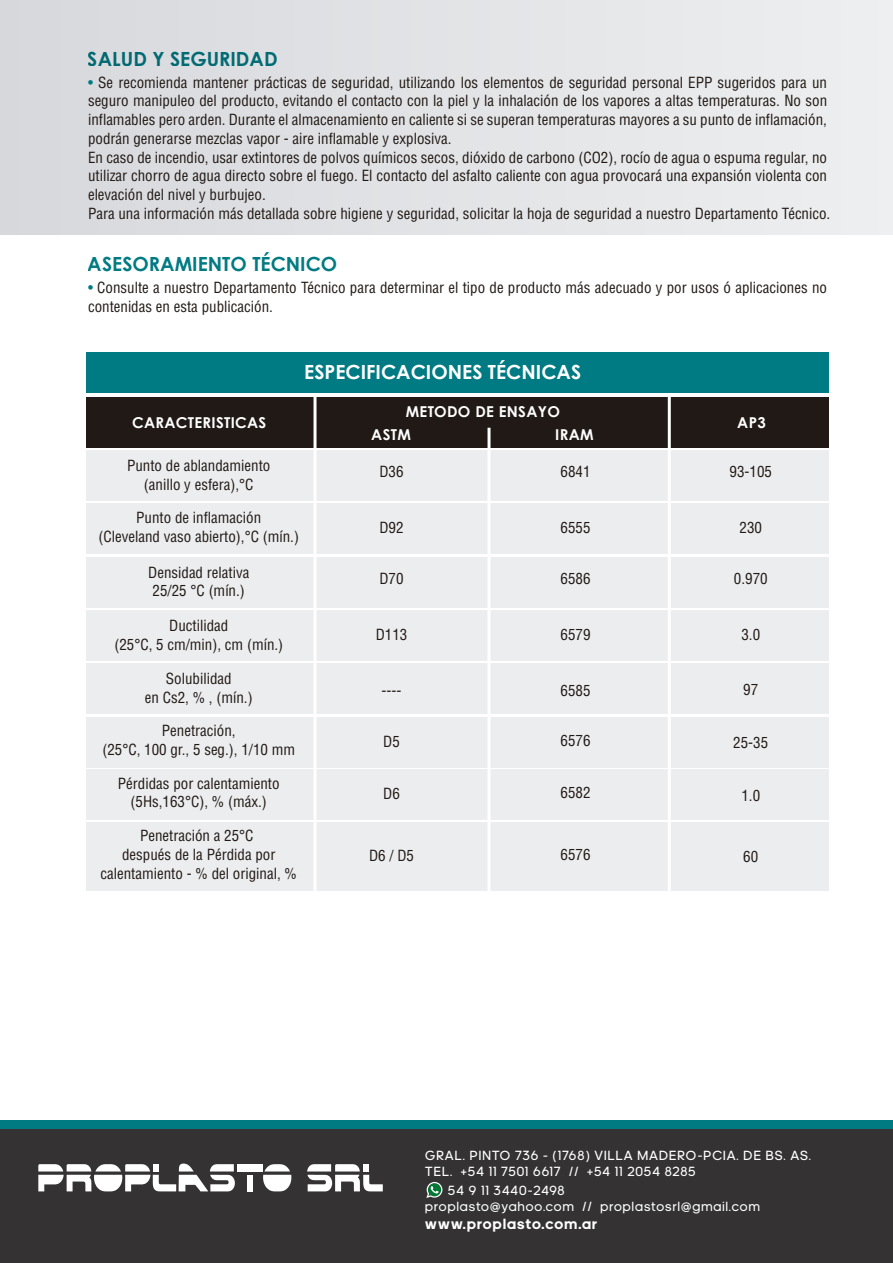
<style>
.page{position:relative;width:893px;height:1263px;background:#fff}
.page>*{position:absolute;margin:0;border:0;box-sizing:border-box;transform-origin:0 0}
.t1{font:700 19.5px "Century Gothic";color:#007b83}
.t2{font:700 19.5px "Century Gothic";color:#fff}
.t3{font:condensed 15px/18.8px "Helvetica";color:#211915;text-align:center}
.t4{font:700 15px/22.5px "Century Gothic";letter-spacing:.02em;color:#fff}
.t5{font:700 15px "adineue PRO";letter-spacing:.08em;color:#fff}
.t6{font:13.5px/16.2px "adineue PRO";letter-spacing:.08em;color:#fff}
.s1{color:#007b83}
</style>
<div class="page">
<div style="left:0;top:0;width:893px;height:235px;background:#e2e3e6"></div>
<div style="left:86px;top:352px;width:742px;height:40px;background:#007b83"></div>
<div style="left:86px;top:397px;width:742px;height:51px;background:#211915"></div>
<div style="left:86px;top:450px;width:742px;height:51px;background:#ecedef"></div>
<div style="left:86px;top:504px;width:742px;height:50px;background:#ecedef"></div>
<div style="left:86px;top:557px;width:742px;height:50px;background:#ecedef"></div>
<div style="left:86px;top:610px;width:742px;height:51px;background:#ecedef"></div>
<div style="left:86px;top:663px;width:742px;height:51px;background:#ecedef"></div>
<div style="left:86px;top:717px;width:742px;height:50px;background:#ecedef"></div>
<div style="left:86px;top:769px;width:742px;height:51px;background:#ecedef"></div>
<div style="left:86px;top:822px;width:742px;height:68px;background:#ecedef"></div>
<hr style="left:314px;top:395px;width:2px;height:504px;background:#fff">
<hr style="left:668px;top:395px;width:3px;height:504px;background:#fff">
<hr style="left:488px;top:428px;width:2px;height:471px;background:#fff">
<div style="left:0;top:1121px;width:893px;height:133px;background:#007b82"></div>
<div style="left:0;top:1130px;width:893px;height:133px;background:#343233"></div>
<svg style="left:263px;top:1164px;width:28px;height:27px"></svg>
<svg style="left:38px;top:1163px;width:197px;height:28px"></svg>
<div style="left:247px;top:1175px;width:6px;height:16px;background:#fff"></div>
<div style="left:237px;top:1164px;width:25px;height:7px;background:#fff"></div>
<svg style="left:307px;top:1164px;width:76px;height:27px"></svg>
<svg style="left:426px;top:1182px;width:16px;height:16px"></svg>
<h1 class="t1" style="left:88px;top:44px;width:191px">SALUD Y SEGURIDAD</h1>
<p class="t3" style="left:88px;top:73px;width:744px;text-align:left"><span class="s1">•</span> Se recomienda mantener prácticas de seguridad, utilizando los elementos de seguridad personal EPP sugeridos para un seguro manipuleo del producto, evitando el contacto con la piel y la inhalación de los vapores a altas temperaturas. No son inflamables pero arden. Durante el almacenamiento en caliente si se superan temperaturas mayores a su punto de inflamación, podrán generarse mezclas vapor - aire inflamable y explosiva.<br>En caso de incendio, usar extintores de polvos químicos secos, dióxido de carbono (CO2), rocío de agua o espuma regular, no utilizar chorro de agua directo sobre el fuego. El contacto del asfalto caliente con agua provocará una expansión violenta con elevación del nivel y burbujeo.<br>Para una información más detallada sobre higiene y seguridad, solicitar la hoja de seguridad a nuestro Departamento Técnico.</p>
<h1 class="t1" style="left:88px;top:249px;width:251px">ASESORAMIENTO TÉCNICO</h1>
<p class="t3" style="left:88px;top:278px;width:741px;text-align:left"><span class="s1">•</span> Consulte a nuestro Departamento Técnico para determinar el tipo de producto más adecuado y por usos ó aplicaciones no contenidas en esta publicación.</p>
<h1 class="t2" style="left:304px;top:357px;width:278px">ESPECIFICACIONES TÉCNICAS</h1>
<p class="t4" style="left:132px;top:411px;width:136px">CARACTERISTICAS</p>
<p class="t4" style="left:371px;top:400px;width:190px;text-indent:34px">METODO DE ENSAYO<br>ASTM</p>
<p class="t4" style="left:555px;top:422px;width:40px">IRAM</p>
<p class="t3" style="left:127px;top:456px;width:145px">Punto de ablandamiento (anillo y esfera),°C</p>
<p class="t3" style="left:99px;top:508px;width:202px">Punto de inflamación<br>(Cleveland vaso abierto),°C (mín.)</p>
<p class="t3" style="left:148px;top:563px;width:103px;text-align:left">Densidad relativa<br>25/25 °C (mín.)</p>
<p class="t3" style="left:114px;top:616px;width:170px">Ductilidad<br>(25°C, 5 cm/min), cm (mín.)</p>
<p class="t3" style="left:145px;top:669px;width:109px">Solubilidad<br>en Cs2, % , (mín.)</p>
<p class="t3" style="left:102px;top:721px;width:194px">Penetración,<br>(25°C, 100 gr., 5 seg.), 1/10 mm</p>
<p class="t3" style="left:379px;top:462px;width:26px">D36</p>
<p class="t3" style="left:379px;top:518px;width:26px">D92</p>
<p class="t3" style="left:379px;top:569px;width:26px">D70</p>
<p class="t3" style="left:376px;top:625px;width:33px">D113</p>
<p class="t3" style="left:382px;top:681px;width:21px">----</p>
<p class="t3" style="left:383px;top:731px;width:18px">D5</p>
<p class="t3" style="left:560px;top:462px;width:31px">6841</p>
<p class="t3" style="left:560px;top:518px;width:31px">6555</p>
<p class="t3" style="left:560px;top:569px;width:31px">6586</p>
<p class="t3" style="left:560px;top:625px;width:31px">6579</p>
<p class="t3" style="left:560px;top:680px;width:31px">6585</p>
<p class="t3" style="left:560px;top:731px;width:31px">6576</p>
<p class="t4" style="left:737px;top:410px;width:30px">AP3</p>
<p class="t3" style="left:730px;top:462px;width:44px">93-105</p>
<p class="t3" style="left:739px;top:518px;width:24px">230</p>
<p class="t3" style="left:734px;top:569px;width:35px">0.970</p>
<p class="t3" style="left:741px;top:625px;width:20px">3.0</p>
<p class="t3" style="left:743px;top:680px;width:16px">97</p>
<p class="t3" style="left:733px;top:733px;width:36px">25-35</p>
<p class="t3" style="left:118px;top:773px;width:163px">Pérdidas por calentamiento (5Hs,163°C), % (máx.)</p>
<p class="t3" style="left:383px;top:784px;width:18px">D6</p>
<p class="t3" style="left:560px;top:783px;width:31px">6582</p>
<p class="t3" style="left:741px;top:785px;width:20px">1.0</p>
<p class="t3" style="left:100px;top:826px;width:198px">Penetración a 25°C<br>después de la Pérdida por calentamiento - % del original, %</p>
<p class="t3" style="left:369px;top:846px;width:46px">D6 / D5</p>
<p class="t3" style="left:561px;top:845px;width:31px">6576</p>
<p class="t3" style="left:743px;top:847px;width:16px">60</p>
<p class="t6" style="left:425px;top:1147px;width:387px">GRAL. PINTO 736 - (1768) VILLA MADERO-PCIA. DE BS. AS.<br>TEL. +54 11 7501 6617 // +54 11 2054 8285</p>
<p class="t6" style="left:425px;top:1182px;width:336px;text-indent:23px">54 9 11 3440-2498<br>proplasto@yahoo.com // proplastosrl@gmail.com</p>
<p class="t5" style="left:425px;top:1215px;width:174px">www.proplasto.com.ar</p>
</div>
